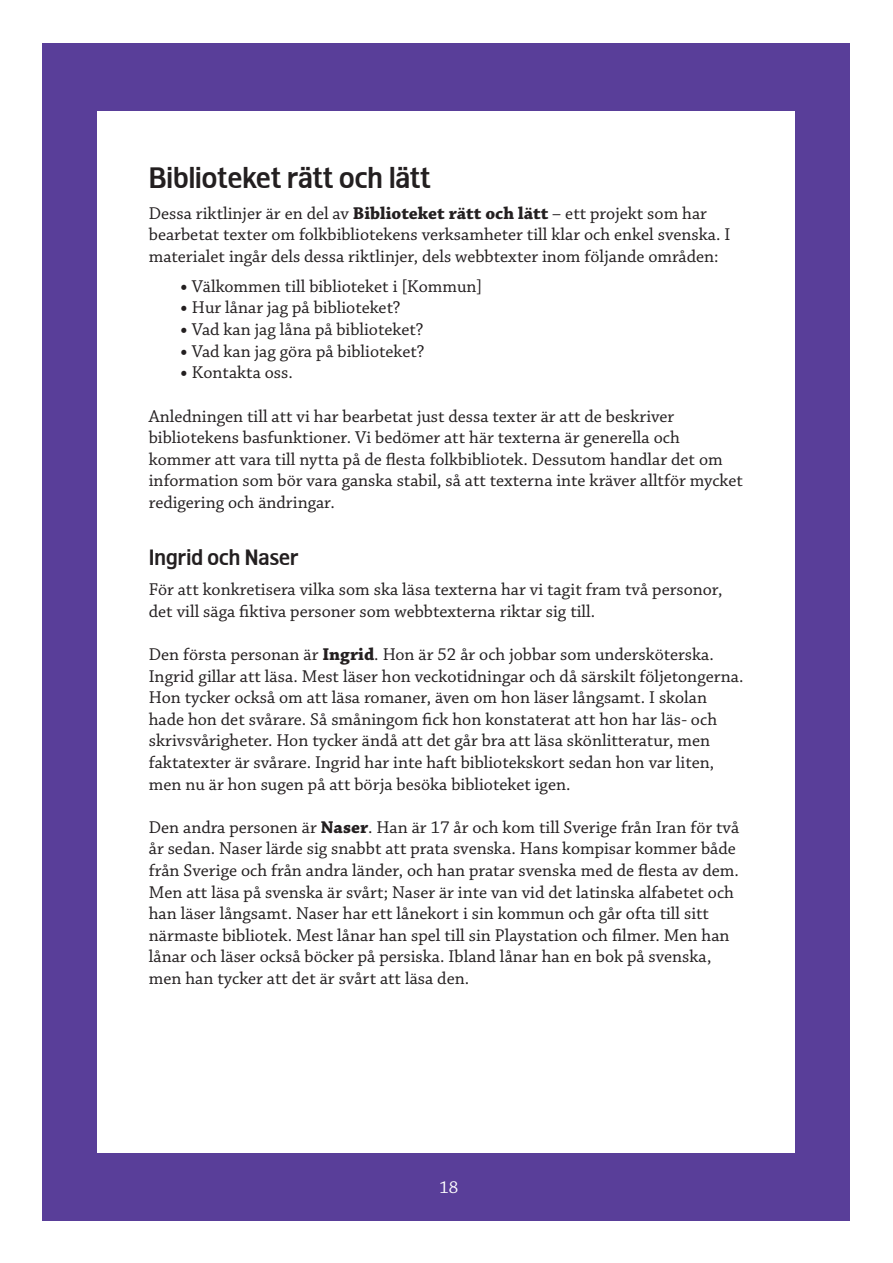
<style>
.page{position:relative;width:893px;height:1263px;background:#fff}
.page>*{position:absolute;margin:0;border:0;box-sizing:border-box;transform-origin:0 0}
.t1{font:30px "Biblio";color:#231f20}
.t2{font:22.5px "Biblio";color:#231f20}
.t3{font:18px/21.6px "Chaparral Pro";color:#231f20}
.t4{font:18px "Chaparral Pro";color:#fff}
.s1{font-weight:700}
</style>
<div class="page">
<div style="left:43px;top:43px;width:807px;height:1177px;background:#593e99"></div>
<div style="left:98px;top:111px;width:697px;height:1041px;background:#fff"></div>
<h1 class="t1" style="left:149px;top:162px;width:283px">Biblioteket rätt och lätt</h1>
<p class="t3" style="left:149px;top:203px;width:583px">Dessa riktlinjer är en del av <span class="s1">Biblioteket rätt och lätt</span> – ett projekt som har bearbetat texter om folkbibliotekens verksamheter till klar och enkel svenska. I materialet ingår dels dessa riktlinjer, dels webbtexter inom följande områden:</p>
<p class="t3" style="left:180px;top:276px;width:304px"><span class="s1">•</span> Välkommen till biblioteket i [Kommun]</p>
<p class="t3" style="left:180px;top:298px;width:222px"><span class="s1">•</span> Hur lånar jag på biblioteket?</p>
<p class="t3" style="left:180px;top:319px;width:245px"><span class="s1">•</span> Vad kan jag låna på biblioteket?</p>
<p class="t3" style="left:180px;top:341px;width:246px"><span class="s1">•</span> Vad kan jag göra på biblioteket?</p>
<p class="t3" style="left:180px;top:362px;width:114px"><span class="s1">•</span> Kontakta oss.</p>
<p class="t3" style="left:149px;top:406px;width:596px">Anledningen till att vi har bearbetat just dessa texter är att de beskriver bibliotekens basfunktioner. Vi bedömer att här texterna är generella och kommer att vara till nytta på de flesta folkbibliotek. Dessutom handlar det om information som bör vara ganska stabil, så att texterna inte kräver alltför mycket redigering och ändringar.</p>
<p class="t2" style="left:149px;top:545px;width:151px">Ingrid och Naser</p>
<p class="t3" style="left:149px;top:579px;width:575px">För att konkretisera vilka som ska läsa texterna har vi tagit fram två personor, det vill säga fiktiva personer som webbtexterna riktar sig till.</p>
<p class="t3" style="left:149px;top:644px;width:596px">Den första personan är <span class="s1">Ingrid</span>. Hon är 52 år och jobbar som undersköterska.<br>Ingrid gillar att läsa. Mest läser hon veckotidningar och då särskilt följetongerna.<br>Hon tycker också om att läsa romaner, även om hon läser långsamt. I skolan hade hon det svårare. Så småningom fick hon konstaterat att hon har läs- och skrivsvårigheter. Hon tycker ändå att det går bra att läsa skönlitteratur, men faktatexter är svårare. Ingrid har inte haft bibliotekskort sedan hon var liten, men nu är hon sugen på att börja besöka biblioteket igen.</p>
<p class="t3" style="left:149px;top:817px;width:592px">Den andra personen är <span class="s1">Naser</span>. Han är 17 år och kom till Sverige från Iran för två år sedan. Naser lärde sig snabbt att prata svenska. Hans kompisar kommer både från Sverige och från andra länder, och han pratar svenska med de flesta av dem.<br>Men att läsa på svenska är svårt; Naser är inte van vid det latinska alfabetet och han läser långsamt. Naser har ett lånekort i sin kommun och går ofta till sitt närmaste bibliotek. Mest lånar han spel till sin Playstation och filmer. Men han lånar och läser också böcker på persiska. Ibland lånar han en bok på svenska, men han tycker att det är svårt att läsa den.</p>
<p class="t4" style="left:439px;top:1178px;width:20px">18</p>
</div>
